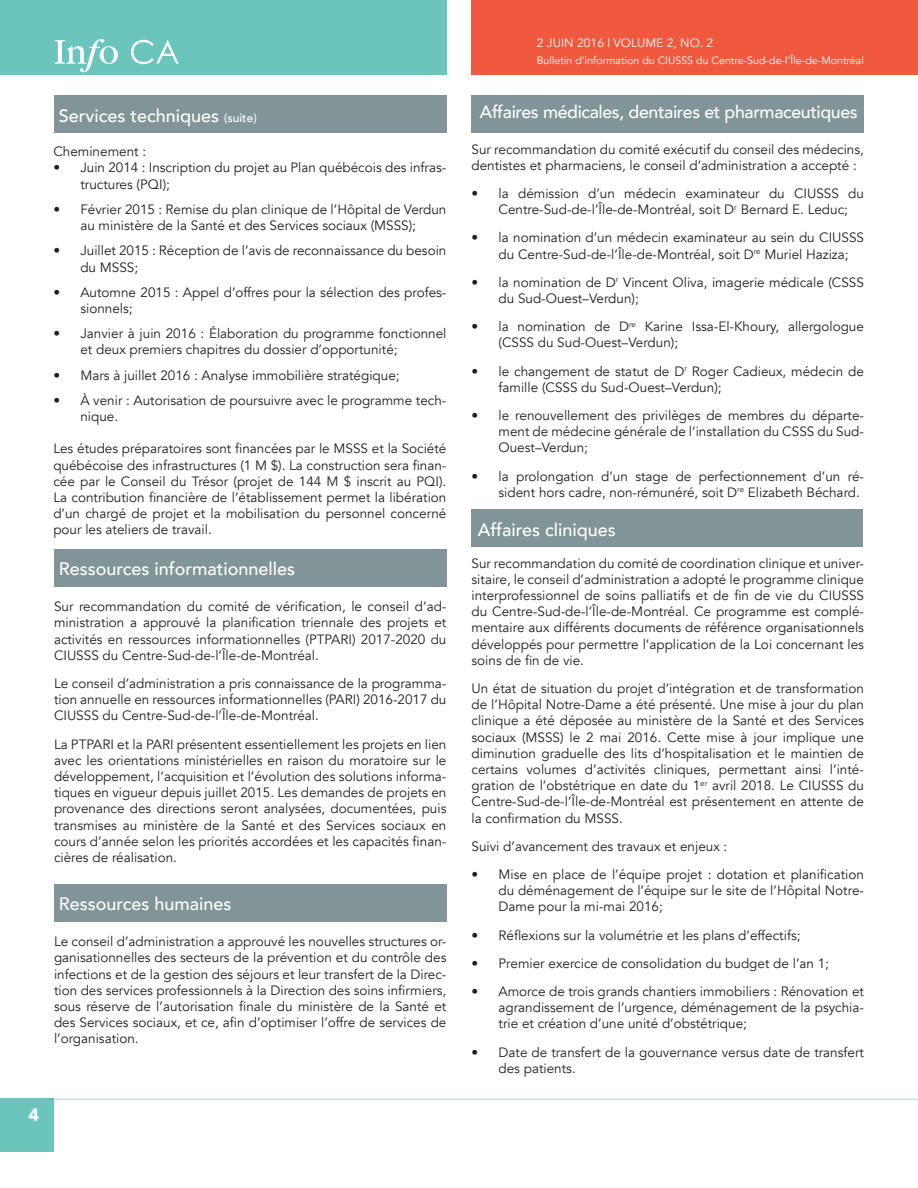
<style>
.page{position:relative;width:918px;height:1188px;background:#fff}
.page>*{position:absolute;margin:0;border:0;box-sizing:border-box;transform-origin:0 0}
.t1{font:500 18px "Avenir";color:#fff}
.t2{font:900 18px "Avenir";color:#fff}
.t3{font:500 17.7px "Avenir";letter-spacing:-.02em;color:#fff}
.t4{font:13.5px/16.2px "Avenir";color:#231f20}
.t5{font:12.15px "Avenir";color:#fff}
.t6{font:10.65px "Avenir";color:#fff}
.s1{font-size:12px}
</style>
<div class="page">
<div style="left:0;top:0;width:446px;height:75px;background:#6bc5bd"></div>
<div style="left:471px;top:0;width:447px;height:75px;background:#f0593e"></div>
<svg style="left:55px;top:39px;width:124px;height:33px"></svg>
<div style="left:54px;top:884px;width:392px;height:38px;background:#819598"></div>
<div style="left:472px;top:95px;width:392px;height:38px;background:#819598"></div>
<div style="left:54px;top:549px;width:392px;height:38px;background:#819598"></div>
<div style="left:472px;top:509px;width:391px;height:38px;background:#819598"></div>
<div style="left:0;top:1098px;width:54px;height:54px;background:#6bc5bd"></div>
<hr style="left:50px;top:1098px;width:868px;height:2px;background:#429895">
<div style="left:54px;top:95px;width:392px;height:38px;background:#819598"></div>
<h1 class="t1" style="left:59px;top:100px;width:200px">Services techniques <span class="s1">(suite)</span></h1>
<p class="t4" style="left:53px;top:144px;width:94px">Cheminement :</p>
<p class="t4" style="left:80px;top:160px;width:367px;text-indent:-27px">• Juin 2014 : Inscription du projet au Plan québécois des infras&shy;tructures (PQI);</p>
<p class="t4" style="left:53px;top:201px;width:395px;text-align:center">• Février 2015 : Remise du plan clinique de l’Hôpital de Verdun au ministère de la Santé et des Services sociaux (MSSS);</p>
<p class="t4" style="left:80px;top:243px;width:368px;text-indent:-27px">• Juillet 2015 : Réception de l’avis de reconnaissance du besoin du MSSS;</p>
<p class="t4" style="left:80px;top:284px;width:368px;text-indent:-27px">• Automne 2015 : Appel d’offres pour la sélection des profes&shy;sionnels;</p>
<p class="t4" style="left:80px;top:326px;width:368px;text-indent:-27px">• Janvier à juin 2016 : Élaboration du programme fonctionnel et deux premiers chapitres du dossier d’opportunité;</p>
<p class="t4" style="left:53px;top:367px;width:348px">• Mars à juillet 2016 : Analyse immobilière stratégique;</p>
<p class="t4" style="left:80px;top:392px;width:368px;text-indent:-27px">• À venir : Autorisation de poursuivre avec le programme tech&shy;nique.</p>
<p class="t4" style="left:53px;top:441px;width:395px;text-align:justify">Les études préparatoires sont financées par le MSSS et la Société québécoise des infrastructures (1 M $). La construction sera finan&shy;cée par le Conseil du Trésor (projet de 144 M $ inscrit au PQI).<br>La contribution financière de l’établissement permet la libération d’un chargé de projet et la mobilisation du personnel concerné pour les ateliers de travail.</p>
<h1 class="t1" style="left:59px;top:553px;width:238px">Ressources informationnelles</h1>
<p class="t4" style="left:54px;top:599px;width:394px;text-align:justify">Sur recommandation du comité de vérification, le conseil d’ad&shy;ministration a approuvé la planification triennale des projets et activités en ressources informationnelles (PTPARI) 2017-2020 du CIUSSS du Centre-Sud-de-l’Île-de-Montréal.</p>
<p class="t4" style="left:54px;top:676px;width:394px;text-align:justify">Le conseil d’administration a pris connaissance de la programma&shy;tion annuelle en ressources informationnelles (PARI) 2016-2017 du CIUSSS du Centre-Sud-de-l’Île-de-Montréal.</p>
<p class="t4" style="left:54px;top:736px;width:394px;text-align:justify">La PTPARI et la PARI présentent essentiellement les projets en lien avec les orientations ministérielles en raison du moratoire sur le développement, l’acquisition et l’évolution des solutions informa&shy;tiques en vigueur depuis juillet 2015. Les demandes de projets en provenance des directions seront analysées, documentées, puis transmises au ministère de la Santé et des Services sociaux en cours d’année selon les priorités accordées et les capacités finan&shy;cières de réalisation.</p>
<h1 class="t1" style="left:59px;top:888px;width:174px">Ressources humaines</h1>
<p class="t4" style="left:54px;top:934px;width:394px;text-align:justify">Le conseil d’administration a approuvé les nouvelles structures or&shy;ganisationnelles des secteurs de la prévention et du contrôle des infections et de la gestion des séjours et leur transfert de la Direc&shy;tion des services professionnels à la Direction des soins infirmiers, sous réserve de l’autorisation finale du ministère de la Santé et des Services sociaux, et ce, afin d’optimiser l’offre de services de l’organisation.</p>
<h1 class="t2" style="left:28px;top:1099px;width:12px">4</h1>
<p class="t5" style="left:537px;top:36px;width:18px">2 juin</p>
<p class="t5" style="left:577px;top:36px;width:138px">2016 | volum e 2, no. 2</p>
<p class="t6" style="left:537px;top:54px;width:329px">Bulletin d’information du CIUSSS du Centre-Sud-de-l’Île-de-Montréal</p>
<h2 class="t3" style="left:480px;top:96px;width:379px">Affaires médicales, dentaires et pharmaceutiques</h2>
<p class="t4" style="left:472px;top:141px;width:394px">Sur recommandation du comité exécutif du conseil des médecins, dentistes et pharmaciens, le conseil d’administration a accepté :</p>
<p class="t4" style="left:499px;top:185px;width:367px;text-indent:-27px">• la démission d’un médecin examinateur du CIUSSS du<br>Centre-Sud-de-l’Île-de-Montréal, soit D<sup>r</sup> Bernard E. Leduc;</p>
<p class="t4" style="left:499px;top:230px;width:367px;text-indent:-27px">• la nomination d’un médecin examinateur au sein du CIUSSS du Centre-Sud-de-l’Île-de-Montréal, soit D<sup>re</sup> Muriel Haziza;</p>
<p class="t4" style="left:499px;top:274px;width:367px;text-indent:-27px">• la nomination de D<sup>r</sup> Vincent Oliva, imagerie médicale (CSSS du Sud-Ouest–Verdun);</p>
<p class="t4" style="left:499px;top:319px;width:367px;text-indent:-27px">• la nomination de D<sup>re</sup> Karine Issa-El-Khoury, allergologue (CSSS du Sud-Ouest–Verdun);</p>
<p class="t4" style="left:499px;top:363px;width:367px;text-indent:-27px">• le changement de statut de D<sup>r</sup> Roger Cadieux, médecin de famille (CSSS du Sud-Ouest–Verdun);</p>
<p class="t4" style="left:499px;top:407px;width:367px;text-align:justify;text-indent:-27px">• le renouvellement des privilèges de membres du départe&shy;ment de médecine générale de l’installation du CSSS du Sud-Ouest–Verdun;</p>
<p class="t4" style="left:499px;top:468px;width:367px;text-indent:-27px">• la prolongation d’un stage de perfectionnement d’un ré&shy;sident hors cadre, non-rémunéré, soit D<sup>re</sup> Elizabeth Béchard.</p>
<h1 class="t1" style="left:478px;top:514px;width:139px">Affaires cliniques</h1>
<p class="t4" style="left:472px;top:555px;width:394px;text-align:justify">Sur recommandation du comité de coordination clinique et univer&shy;sitaire, le conseil d’administration a adopté le programme clinique interprofessionnel de soins palliatifs et de fin de vie du CIUSSS du Centre-Sud-de-l’Île-de-Montréal. Ce programme est complé&shy;mentaire aux différents documents de référence organisationnels développés pour permettre l’application de la Loi concernant les soins de fin de vie.</p>
<p class="t4" style="left:472px;top:680px;width:394px;text-align:justify">Un état de situation du projet d’intégration et de transformation de l’Hôpital Notre-Dame a été présenté. Une mise à jour du plan clinique a été déposée au ministère de la Santé et des Services sociaux (MSSS) le 2 mai 2016. Cette mise à jour implique une diminution graduelle des lits d’hospitalisation et le maintien de certains volumes d’activités cliniques, permettant ainsi l’inté&shy;gration de l’obstétrique en date du 1<sup>er</sup> avril 2018. Le CIUSSS du Centre-Sud-de-l’Île-de-Montréal est présentement en attente de la confirmation du MSSS.</p>
<p class="t4" style="left:472px;top:838px;width:257px">Suivi d’avancement des travaux et enjeux :</p>
<p class="t4" style="left:499px;top:866px;width:367px;text-align:justify;text-indent:-27px">• Mise en place de l’équipe projet : dotation et planification du déménagement de l’équipe sur le site de l’Hôpital Notre-Dame pour la mi-mai 2016;</p>
<p class="t4" style="left:472px;top:927px;width:330px">• Réflexions sur la volumétrie et les plans d’effectifs;</p>
<p class="t4" style="left:472px;top:955px;width:359px">• Premier exercice de consolidation du budget de l’an 1;</p>
<p class="t4" style="left:499px;top:983px;width:367px;text-align:justify;text-indent:-27px">• Amorce de trois grands chantiers immobiliers : Rénovation et agrandissement de l’urgence, déménagement de la psychia&shy;trie et création d’une unité d’obstétrique;</p>
<p class="t4" style="left:499px;top:1044px;width:367px;text-indent:-27px">• Date de transfert de la gouvernance versus date de transfert des patients.</p>
</div>
